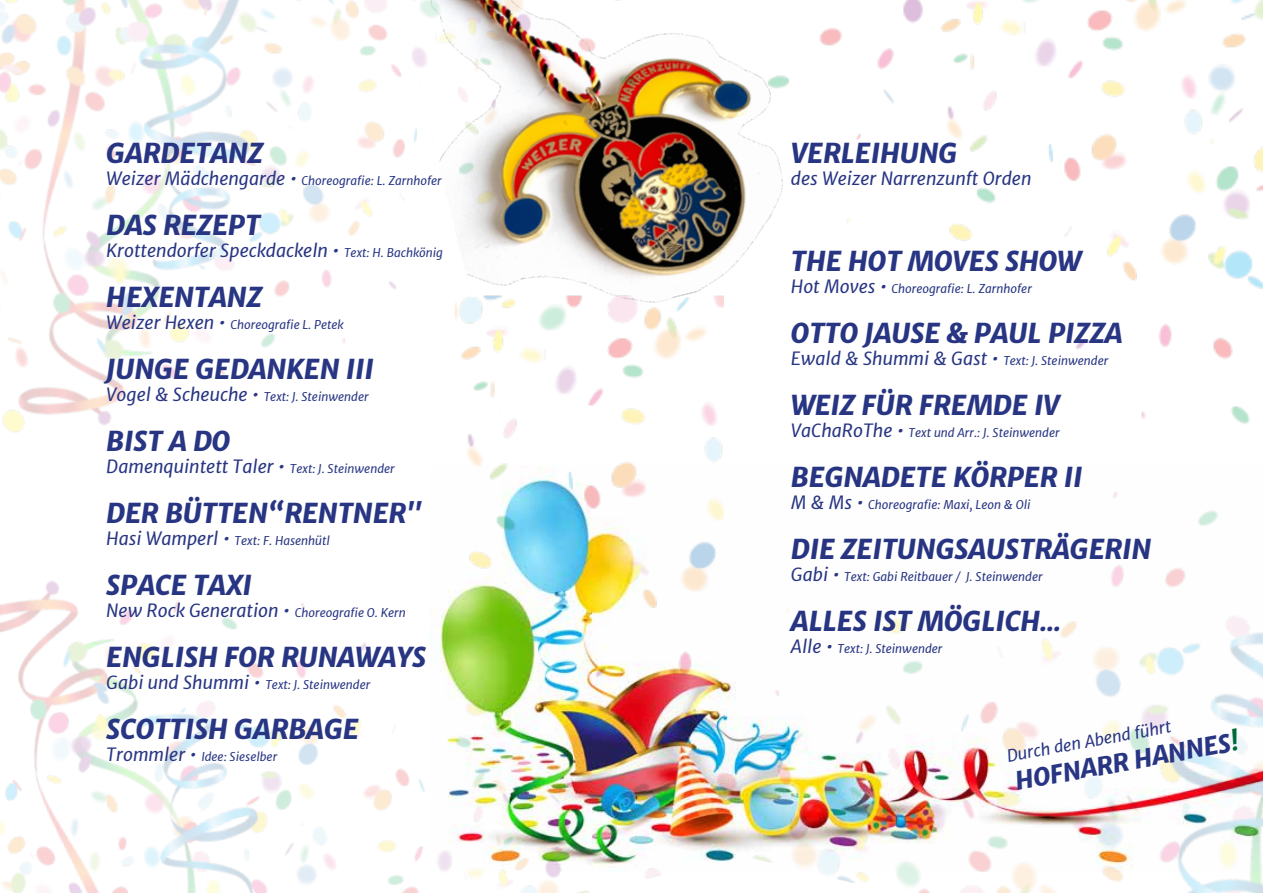
<style>
.page{position:relative;width:1263px;height:893px;background:#fff}
.page>*{position:absolute;margin:0;border:0;box-sizing:border-box;transform-origin:0 0}
.t1{font:italic 27px "Merriweather Sans Extra Bld";color:#283583}
.t2{font:italic 24.75px "Merriweather Sans Extra Bld";color:#283583}
.t3{font:italic 18px "Merriweather Sans";color:#283583}
.t4{font:italic 16.5px "Merriweather Sans";color:#283583}
.t5{font:italic 12px "Merriweather Sans";color:#283583}
.s1{font-size:18px}
.s2{font-size:12px}
.s3{color:#006937}
</style>
<div class="page">
<img style="left:0;top:0;width:398px;height:430px">
<img style="left:0;top:430px;width:589px;height:463px">
<img style="left:821px;top:872px;width:442px;height:21px">
<img style="left:877px;top:0;width:386px;height:424px">
<img style="left:454px;top:426px;width:269px;height:453px">
<img style="left:398px;top:0;width:463px;height:426px">
<img style="left:431px;top:465px;width:832px;height:407px">
<h1 class="t1" style="left:106px;top:137px;width:158px">GARDETANZ</h1>
<p class="t5" style="left:106px;top:173px;width:337px"><span class="s1">Weizer Mädchengarde •</span> Choreografie: L. Zarnhofer</p>
<h1 class="t1" style="left:106px;top:209px;width:155px">DAS REZEPT</h1>
<h3 class="t3" style="left:106px;top:239px;width:338px">Krottendorfer Speckdackeln • <span class="s2">Text: H. Bachkönig</span></h3>
<h1 class="t1" style="left:106px;top:281px;width:157px">HEXENTANZ</h1>
<p class="t5" style="left:106px;top:317px;width:239px"><span class="s1">Weizer Hexen •</span> Choreografie L. Petek</p>
<h1 class="t1" style="left:106px;top:353px;width:269px">JUNGE GEDANKEN III</h1>
<p class="t5" style="left:106px;top:389px;width:264px"><span class="s1">Vogel &amp; Scheuche •</span> Text: J. Steinwender</p>
<h1 class="t1" style="left:106px;top:425px;width:125px">BIST A DO</h1>
<h3 class="t3" style="left:106px;top:455px;width:290px">Damenquintett Taler • <span class="s2">Text: J. Steinwender</span></h3>
<h1 class="t1" style="left:106px;top:497px;width:316px">DER BÜTTEN“RENTNER"</h1>
<p class="t5" style="left:106px;top:533px;width:225px"><span class="s1">Hasi Wamperl •</span> Text: F. Hasenhütl</p>
<h1 class="t1" style="left:106px;top:569px;width:147px">SPACE TAXI</h1>
<h3 class="t3" style="left:106px;top:599px;width:301px">New Rock Generation • <span class="s2">Choreografie O. Kern</span></h3>
<h1 class="t1" style="left:106px;top:641px;width:321px">ENGLISH FOR RUNAWAYS</h1>
<p class="t5" style="left:106px;top:677px;width:266px"><span class="s1">Gabi und Shummi •</span> Text: J. Steinwender</p>
<h1 class="t1" style="left:106px;top:713px;width:254px">SCOTTISH GARBAGE</h1>
<p class="t5" style="left:106px;top:749px;width:172px"><span class="s1">Trommler •</span> Idee: Sieselber</p>
<h1 class="t1" style="left:791px;top:137px;width:168px">VERLEIHUNG</h1>
<h3 class="t3" style="left:791px;top:167px;width:242px">des Weizer Narrenzunft Orden</h3>
<h1 class="t1" style="left:791px;top:245px;width:291px">THE HOT MOVES SHOW</h1>
<p class="t5" style="left:791px;top:281px;width:242px"><span class="s1">Hot Moves •</span> Choreografie: L. Zarnhofer</p>
<h1 class="t1" style="left:791px;top:317px;width:333px">OTTO JAUSE &amp; PAUL PIZZA</h1>
<h3 class="t3" style="left:791px;top:347px;width:319px">Ewald &amp; Shummi &amp; Gast • <span class="s2">Text: J. Steinwender</span></h3>
<h1 class="t1" style="left:791px;top:389px;width:270px">WEIZ FÜR FREMDE IV</h1>
<p class="t5" style="left:791px;top:425px;width:270px"><span class="s1">VaChaRoThe •</span> Text und Arr.: J. Steinwender</p>
<h1 class="t1" style="left:791px;top:461px;width:293px">BEGNADETE KÖRPER II</h1>
<p class="t5" style="left:791px;top:497px;width:241px"><span class="s1">M &amp; Ms •</span> Choreografie: Maxi, Leon &amp; Oli</p>
<h1 class="t1" style="left:791px;top:533px;width:362px">DIE ZEITUNGSAUSTRÄGERIN</h1>
<p class="t5" style="left:791px;top:569px;width:253px"><span class="s1">Gabi •</span> Text: Gabi Reitbauer / J. Steinwender</p>
<h1 class="t1" style="left:791px;top:605px;width:272px">ALLES IST MÖGLICH…</h1>
<p class="t5" style="left:791px;top:641px;width:153px"><span class="s1">Alle •</span> Text: J. Steinwender</p>
<h3 class="t4" style="left:1005px;top:745px;width:168px;rotate:-10deg">Durch den Abend führt</h3>
<h2 class="t2" style="left:1013px;top:766px;width:228px;rotate:-10deg">HOFNARR HANNES<span class="s3">!</span></h2>
</div>
